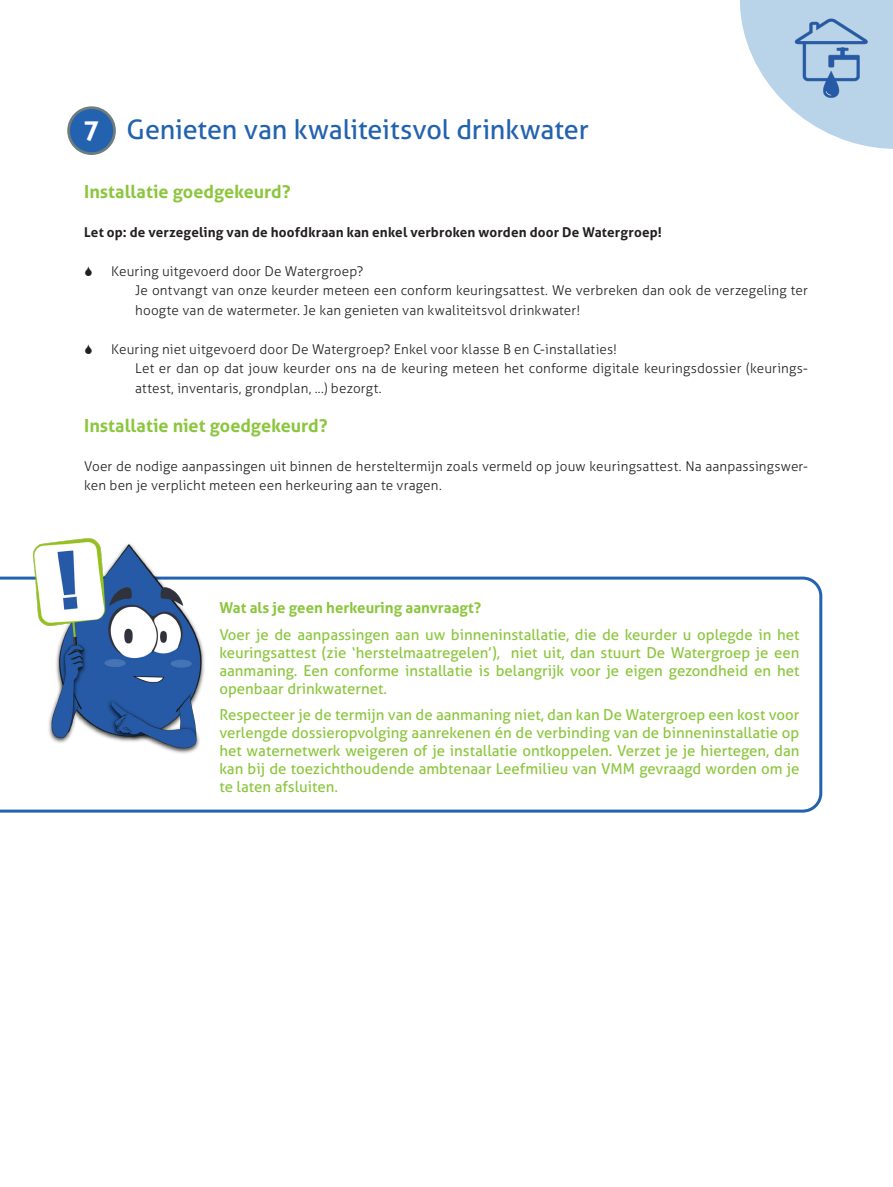
<style>
.page{position:relative;width:893px;height:1187px;background:#fff}
.page>*{position:absolute;margin:0;border:0;box-sizing:border-box;transform-origin:0 0}
.brochure_titel_x{font:27px "Aller";letter-spacing:-.005em;color:#2362af}
.t1{font:700 27px "Aller";color:#fff}
.brochure_body{font:700 18px "Aller";color:#8bc63e}
.t2{font:15px/18px "Aller";color:#8bc63e;text-align:justify}
.t3{font:700 15px "Aller";color:#8bc63e}
.brochure_body-2{font:300 13.5px/19.5px "Aller";letter-spacing:.01em;color:#231f20}
.brochure_body-3{font:700 13.5px "Aller";letter-spacing:.01em;color:#231f20}
</style>
<div class="page">
<div style="left:69px;top:108px;width:46px;height:46px;background:#2362af;border-radius:50%"></div>
<div style="left:67px;top:106px;width:49px;height:49px;border:3px solid #6f7c7d;border-radius:50%"></div>
<svg style="left:740px;top:0;width:153px;height:149px"></svg>
<img style="left:793px;top:15px;width:77px;height:85px">
<svg style="left:0;top:576px;width:822px;height:236px"></svg>
<img style="left:34px;top:538px;width:174px;height:218px">
<p class="t1" style="left:83px;top:113px;width:18px">7</p>
<p class="brochure_titel_x" style="left:127px;top:113px;width:464px">Genieten van kwaliteitsvol drinkwater</p>
<p class="brochure_body" style="left:84px;top:180px;width:208px">Installatie goedgekeurd?</p>
<p class="brochure_body-3" style="left:84px;top:223px;width:579px">Let op: de verzegeling van de hoofdkraan kan enkel verbroken worden door De Watergroep!</p>
<p class="brochure_body-2" style="left:111px;top:261px;width:254px">Keuring uitgevoerd door De Watergroep?</p>
<p class="brochure_body-2" style="left:135px;top:281px;width:674px">Je ontvangt van onze keurder meteen een conform keuringsattest. We verbreken dan ook de verzegeling ter hoogte van de watermeter. Je kan genieten van kwaliteitsvol drinkwater!</p>
<p class="brochure_body-2" style="left:111px;top:339px;width:507px">Keuring niet uitgevoerd door De Watergroep? Enkel voor klasse B en C-installaties!</p>
<p class="brochure_body-2" style="left:135px;top:359px;width:674px">Let er dan op dat jouw keurder ons na de keuring meteen het conforme digitale keuringsdossier (keurings&shy;attest, inventaris, grondplan, ...) bezorgt.</p>
<p class="brochure_body" style="left:84px;top:414px;width:245px">Installatie niet goedgekeurd?</p>
<p class="brochure_body-2" style="left:84px;top:456px;width:725px">Voer de nodige aanpassingen uit binnen de hersteltermijn zoals vermeld op jouw keuringsattest. Na aanpassingswer&shy;ken ben je verplicht meteen een herkeuring aan te vragen.</p>
<p class="t3" style="left:219px;top:598px;width:263px">Wat als je geen herkeuring aanvraagt?</p>
<p class="t2" style="left:219px;top:625px;width:582px">Voer je de aanpassingen aan uw binneninstallatie, die de keurder u oplegde in het keuringsattest (zie ‘herstelmaatregelen’), niet uit, dan stuurt De Watergroep je een aanmaning. Een conforme installatie is belangrijk voor je eigen gezondheid en het openbaar drinkwaternet.</p>
<p class="t2" style="left:219px;top:705px;width:582px">Respecteer je de termijn van de aanmaning niet, dan kan De Watergroep een kost voor verlengde dossieropvolging aanrekenen én de verbinding van de binneninstallatie op het waternetwerk weigeren of je installatie ontkoppelen. Verzet je je hiertegen, dan kan bij de toezichthoudende ambtenaar Leefmilieu van VMM gevraagd worden om je te laten afsluiten.</p>
</div>
